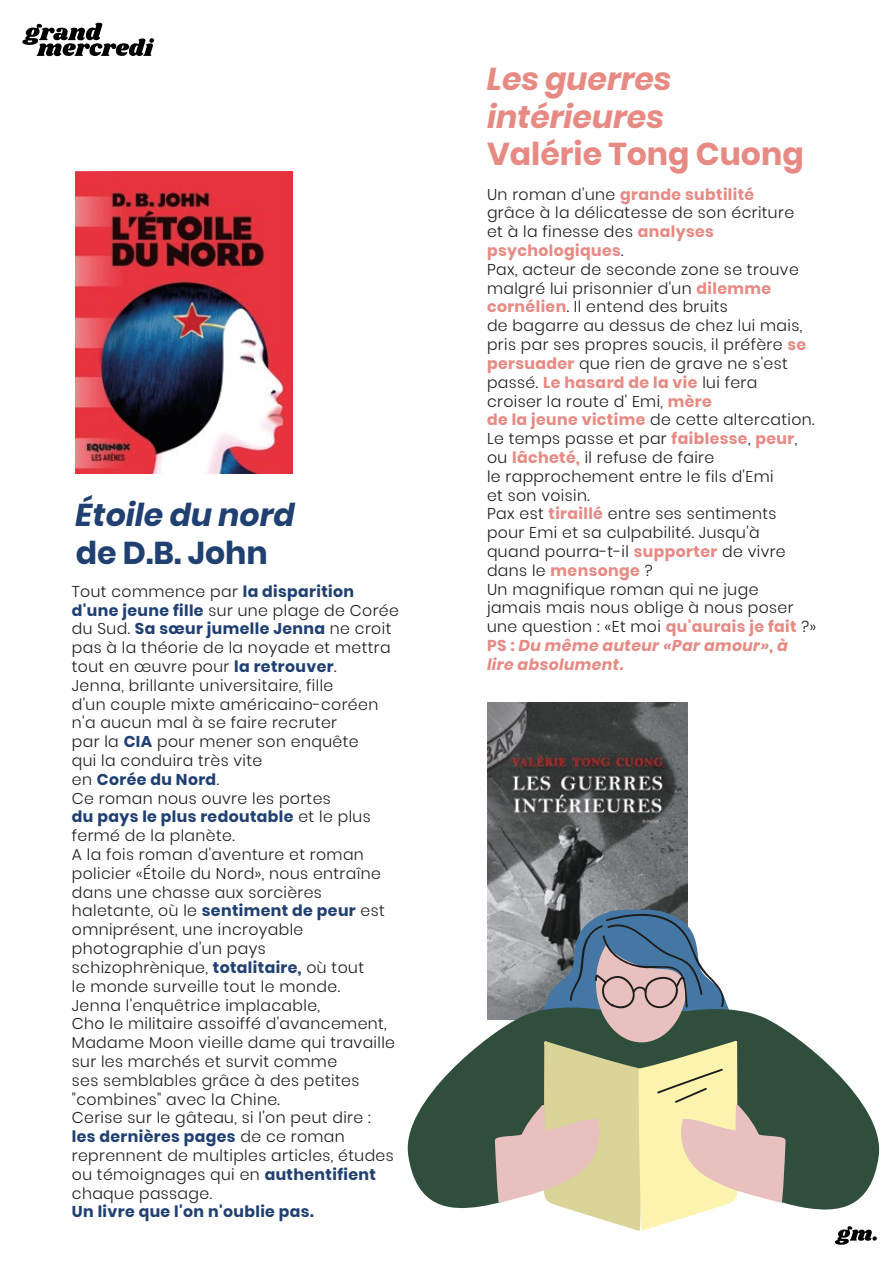
<style>
.page{position:relative;width:893px;height:1263px;background:#fff}
.page>*{position:absolute;margin:0;border:0;box-sizing:border-box;transform-origin:0 0}
.t1{font:italic 700 31.5px/37.8px "Poppins";color:#e78a84}
.t2{font:700 31.5px "Poppins";color:#e78a84}
.t3{font:italic 700 31.5px "Poppins";color:#204072}
.t4{font:700 31.5px "Poppins";color:#204072}
.t5{font:300 15.6px/18.8px "Poppins";letter-spacing:.025em;color:#1d1d1b}
.t6{font:700 15.6px "Poppins";letter-spacing:.025em;color:#204072}
.s1{font-weight:700;color:#204072}
.s2{font-weight:700;color:#e78a84}
.s3{font-weight:700;font-style:italic;color:#e78a84}
</style>
<div class="page">
<img style="left:487px;top:703px;width:201px;height:299px">
<svg style="left:407px;top:1002px;width:473px;height:208px;fill:#2f4f3c"></svg>
<div style="left:596px;top:923px;width:91px;height:119px;background:#e8c0be;border-radius:50%"></div>
<img style="left:76px;top:171px;width:216px;height:303px">
<svg style="left:538px;top:906px;width:196px;height:114px"></svg>
<svg style="left:494px;top:1040px;width:292px;height:191px"></svg>
<svg style="left:835px;top:1226px;width:42px;height:19px"></svg>
<svg style="left:22px;top:23px;width:132px;height:33px"></svg>
<h1 class="t3" style="left:76px;top:497px;width:220px">Étoile du nord</h1>
<h1 class="t4" style="left:76px;top:535px;width:193px">de D.B. John</h1>
<p class="t5" style="left:72px;top:582px;width:328px">Tout commence par <span class="s1">la disparition d'une jeune fille</span> sur une plage de Corée du Sud. <span class="s1">Sa sœur jumelle Jenna</span> ne croit pas à la théorie de la noyade et mettra tout en œuvre pour <span class="s1">la retrouver</span>.<br>Jenna, brillante universitaire, fille<br>d'un couple mixte américaino-coréen n'a aucun mal à se faire recruter<br>par la <span class="s1">CIA</span> pour mener son enquête<br>qui la conduira très vite<br>en <span class="s1">Corée du Nord</span>.<br>Ce roman nous ouvre les portes<br><span class="s1">du pays le plus redoutable</span> et le plus fermé de la planète.<br>A la fois roman d'aventure et roman policier «Étoile du Nord», nous entraîne dans une chasse aux sorcières haletante, où le <span class="s1">sentiment de peur</span> est omniprésent, une incroyable photographie d'un pays schizophrènique, <span class="s1">totalitaire,</span> où tout<br>le monde surveille tout le monde.<br>Jenna l'enquêtrice implacable,<br>Cho le militaire assoiffé d'avancement,<br>Madame Moon vieille dame qui travaille sur les marchés et survit comme<br>ses semblables grâce à des petites "combines" avec la Chine.<br>Cerise sur le gâteau, si l'on peut dire :<br><span class="s1">les dernières pages</span> de ce roman reprennent de multiples articles, études ou témoignages qui en <span class="s1">authentifient </span>chaque passage.</p>
<p class="t6" style="left:72px;top:1203px;width:243px">Un livre que l'on n'oublie pas.</p>
<h1 class="t1" style="left:487px;top:60px;width:186px">Les guerres intérieures</h1>
<h1 class="t2" style="left:487px;top:136px;width:318px">Valérie Tong Cuong</h1>
<p class="t5" style="left:487px;top:185px;width:331px">Un roman d'une <span class="s2">grande subtilité<br></span>grâce à la délicatesse de son écriture<br>et à la finesse des <span class="s2">analyses psychologiques</span>.<br>Pax, acteur de seconde zone se trouve malgré lui prisonnier d'un <span class="s2">dilemme cornélien</span>. Il entend des bruits<br>de bagarre au dessus de chez lui mais, pris par ses propres soucis, il préfère <span class="s2">se persuader</span> que rien de grave ne s'est passé. <span class="s2">Le hasard de la vie</span> lui fera<br>croiser la route d' Emi, <span class="s2">mère<br>de la jeune victime</span> de cette altercation.<br>Le temps passe et par <span class="s2">faiblesse</span>, <span class="s2">peur</span>, ou <span class="s2">lâcheté,</span> il refuse de faire<br>le rapprochement entre le fils d'Emi<br>et son voisin.<br>Pax est <span class="s2">tiraillé</span> entre ses sentiments pour Emi et sa culpabilité. Jusqu'à quand pourra-t-il <span class="s2">supporter</span> de vivre dans le <span class="s2">mensonge</span> ?<br>Un magnifique roman qui ne juge jamais mais nous oblige à nous poser une question : «Et moi <span class="s2">qu'aurais je fait</span> ?»<br><span class="s2">PS :</span> <span class="s3">Du même auteur «Par amour», à lire absolument.</span></p>
</div>
